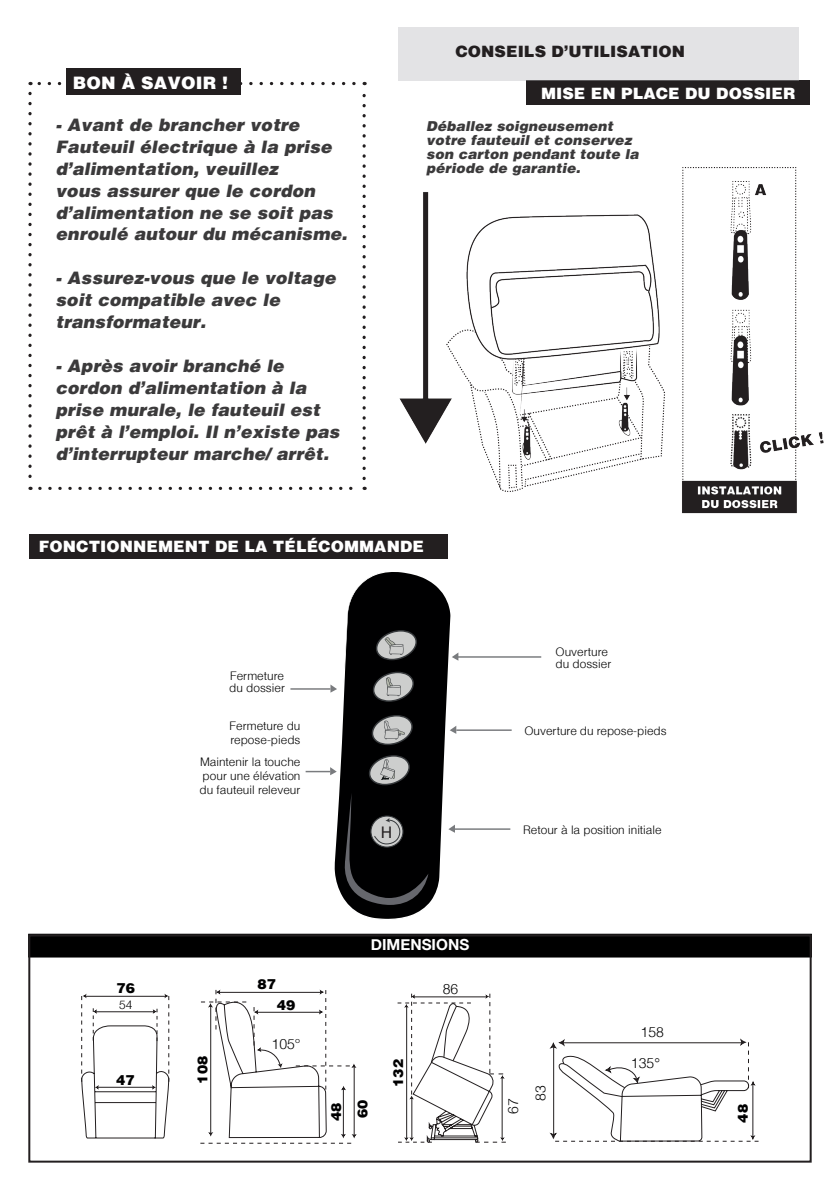
<style>
.page{position:relative;width:840px;height:1191px;background:#fff}
.page>*{position:absolute;margin:0;border:0;box-sizing:border-box;transform-origin:0 0}
.t1{font:italic 900 17.6px/22px "Helvetica";color:#3b3a3b}
.t2{font:900 17.6px "Helvetica";color:#fff}
.t3{font:17px "Myriad Pro";color:#231f20}
.t4{font:900 16px "Helvetica";color:#fff}
.t5{font:900 16px "Helvetica";color:#231f20}
.t6{font:700 15.2px "Helvetica Neue";color:#fff}
.t7{font:italic 900 14px/14px "Helvetica";color:#3b3a3b}
.t8{font:900 14px "Helvetica";color:#000001}
.t9{font:300 14px "Helvetica";color:#000001}
.t10{font:300 14px "Helvetica";color:#000001}
.t11{font:300 12px "Helvetica";color:#000001}
.t12{font:300 11.8px/14.2px "Helvetica";color:#000}
</style>
<div class="page">
<div style="left:526px;top:80px;width:283px;height:25px;background:#231f20"></div>
<div style="left:29px;top:534px;width:418px;height:25px;background:#231f20"></div>
<svg style="left:30px;top:82px;width:32px;height:3px"></svg>
<svg style="left:28px;top:93px;width:4px;height:397px"></svg>
<svg style="left:40px;top:487px;width:325px;height:3px"></svg>
<svg style="left:362px;top:82px;width:3px;height:396px"></svg>
<svg style="left:240px;top:82px;width:114px;height:3px"></svg>
<div style="left:65px;top:69px;width:175px;height:26px;background:#231f20"></div>
<div style="left:398px;top:27px;width:400px;height:53px;background:#e3e3e5"></div>
<img style="left:399px;top:167px;width:425px;height:347px">
<svg style="left:334px;top:572px;width:117px;height:348px;fill:#000001"></svg>
<svg style="left:371px;top:670px;width:44px;height:33px"></svg>
<svg style="left:374px;top:629px;width:44px;height:32px"></svg>
<svg style="left:370px;top:713px;width:43px;height:33px"></svg>
<svg style="left:367px;top:754px;width:44px;height:32px"></svg>
<hr style="left:457px;top:656px;width:84px;height:1px;background:#797b7e">
<svg style="left:452px;top:653px;width:6px;height:7px"></svg>
<hr style="left:290px;top:688px;width:40px;height:1px;background:#797b7e">
<svg style="left:330px;top:684px;width:7px;height:8px"></svg>
<hr style="left:456px;top:729px;width:55px;height:2px;background:#797b7e">
<svg style="left:449px;top:725px;width:7px;height:9px"></svg>
<svg style="left:305px;top:767px;width:31px;height:8px"></svg>
<svg style="left:339px;top:792px;width:89px;height:113px;background:#19191a"></svg>
<hr style="left:454px;top:828px;width:56px;height:2px;background:#797b7e">
<svg style="left:448px;top:824px;width:6px;height:8px"></svg>
<div style="left:28px;top:934px;width:783px;height:23px;background:#000"></div>
<div style="left:28px;top:934px;width:783px;height:228px;border:2px solid #231f20"></div>
<svg style="left:397px;top:993px;width:108px;height:149px"></svg>
<svg style="left:549px;top:1038px;width:209px;height:103px"></svg>
<svg style="left:81px;top:993px;width:88px;height:145px"></svg>
<svg style="left:200px;top:989px;width:157px;height:174px"></svg>
<p class="t2" style="left:73px;top:72px;width:157px">BON À SAVOIR !</p>
<p class="t1" style="left:56px;top:113px;width:297px">- Avant de brancher votre<br>Fauteuil électrique à la prise d’alimentation, veuillez<br>vous assurer que le cordon d’alimentation ne se soit pas enroulé autour du mécanisme.</p>
<p class="t1" style="left:55px;top:267px;width:285px">- Assurez-vous que le voltage soit compatible avec le transformateur.</p>
<p class="t1" style="left:55px;top:355px;width:289px">- Après avoir branché le cordon d’alimentation à la prise murale, le fauteuil est prêt à l’emploi. Il n’existe pas d’interrupteur marche/ arrêt.</p>
<p class="t5" style="left:455px;top:41px;width:231px">CONSEILS D’UTILISATION</p>
<p class="t4" style="left:540px;top:83px;width:256px">MISE EN PLACE DU DOSSIER</p>
<p class="t7" style="left:426px;top:119px;width:217px">Déballez soigneusement votre fauteuil et conservez son carton pendant toute la période de garantie.</p>
<p class="t4" style="left:39px;top:537px;width:386px">FONCTIONNEMENT DE LA TÉLÉCOMMANDE</p>
<p class="t12" style="left:229px;top:669px;width:57px;line-height:11.8px">Fermeture du dossier</p>
<p class="t12" style="left:229px;top:718px;width:72px">Fermeture du repose-pieds</p>
<p class="t12" style="left:199px;top:754px;width:102px;text-align:justify">Maintenir la touche pour une élévation du fauteuil releveur</p>
<p class="t12" style="left:555px;top:646px;width:57px;line-height:11.8px">Ouverture du dossier</p>
<p class="t12" style="left:524px;top:723px;width:144px">Ouverture du repose-pieds</p>
<p class="t8" style="left:116px;top:979px;width:20px">76</p>
<p class="t11" style="left:119px;top:997px;width:15px">54</p>
<p class="t8" style="left:116px;top:1071px;width:20px">47</p>
<p class="t8" style="left:194px;top:1083px;width:30px;rotate:-90deg">108</p>
<p class="t3" style="left:380px;top:822px;width:13px">H</p>
<p class="t12" style="left:523px;top:822px;width:140px">Retour à la position initiale</p>
<p class="t8" style="left:257px;top:975px;width:20px">87</p>
<p class="t8" style="left:276px;top:996px;width:20px">49</p>
<p class="t10" style="left:271px;top:1035px;width:30px">105°</p>
<p class="t8" style="left:327px;top:1121px;width:20px;rotate:-90deg">48</p>
<p class="t6" style="left:370px;top:932px;width:100px">DIMENSIONS</p>
<p class="t10" style="left:442px;top:980px;width:17px">86</p>
<p class="t9" style="left:640px;top:1019px;width:25px">158</p>
<p class="t8" style="left:354px;top:1118px;width:20px;rotate:-90deg">60</p>
<p class="t8" style="left:389px;top:1087px;width:30px;rotate:-90deg">132</p>
<p class="t9" style="left:630px;top:1050px;width:30px">135°</p>
<p class="t9" style="left:528px;top:1101px;width:17px;rotate:-90deg">83</p>
<p class="t10" style="left:504px;top:1114px;width:17px;rotate:-90deg">67</p>
<p class="t8" style="left:734px;top:1122px;width:20px;rotate:-90deg">48</p>
</div>
